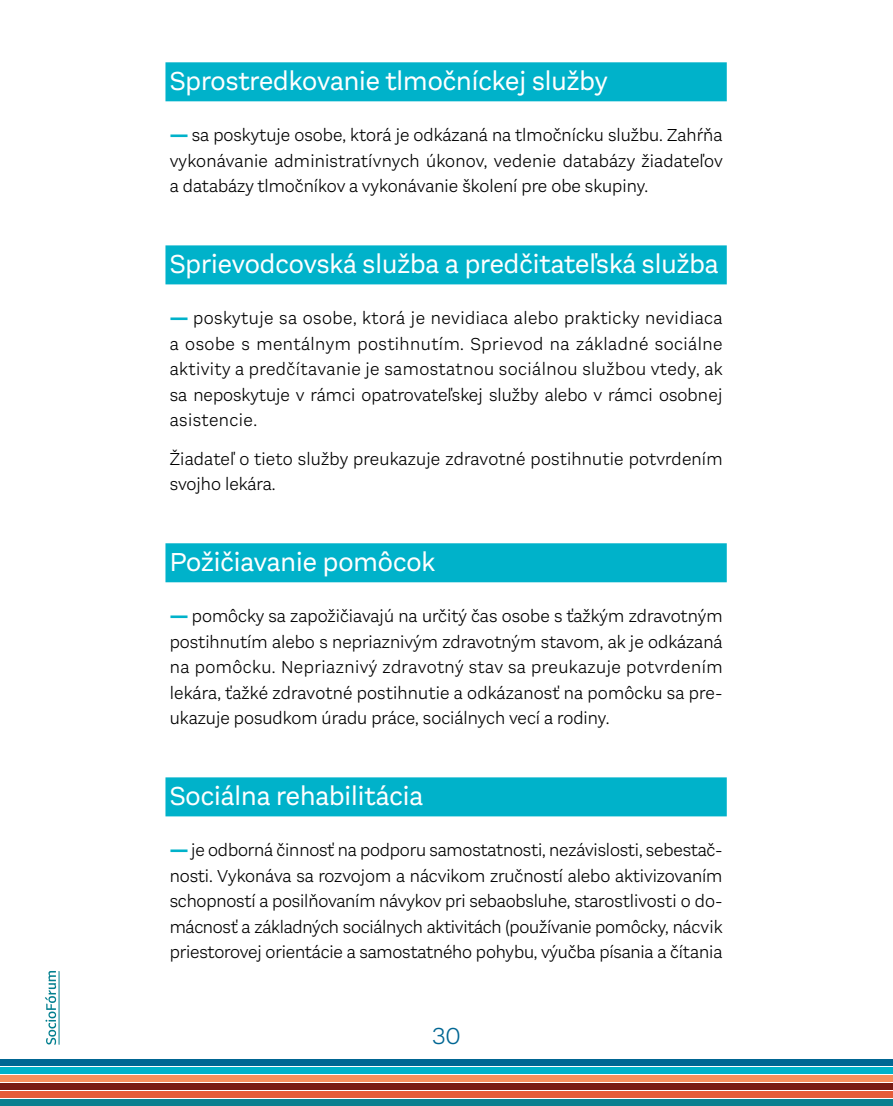
<style>
.page{position:relative;width:893px;height:1106px;background:#fff}
.page>*{position:absolute;margin:0;border:0;box-sizing:border-box;transform-origin:0 0}
.t1{font:27px "Aestetico";color:#fff}
.t2{font:300 24px "Aestetico";color:#006693}
.t3{font:300 18px/25.5px "Aestetico";color:#000;text-align:justify}
.s1{font-weight:900;color:#00b2ca}
</style>
<div class="page">
<svg style="left:45px;top:971px;width:11px;height:73px"></svg>
<hr style="left:59px;top:971px;width:1px;height:73px;background:#027f8f">
<div style="left:0;top:1059px;width:893px;height:6px;background:#006693"></div>
<div style="left:0;top:1067px;width:893px;height:6px;background:#00b2ca"></div>
<div style="left:0;top:1075px;width:893px;height:6px;background:#f6905d"></div>
<div style="left:0;top:1083px;width:893px;height:6px;background:#781b13"></div>
<div style="left:0;top:1091px;width:893px;height:6px;background:#e55c39"></div>
<div style="left:0;top:1099px;width:893px;height:6px;background:#0a7f8f"></div>
<div style="left:165px;top:62px;width:562px;height:39px;background:#00b2ca"></div>
<div style="left:165px;top:245px;width:562px;height:39px;background:#00b2ca"></div>
<div style="left:165px;top:543px;width:562px;height:39px;background:#00b2ca"></div>
<div style="left:165px;top:777px;width:562px;height:39px;background:#00b2ca"></div>
<h1 class="t1" style="left:170px;top:66px;width:440px">Sprostredkovanie tlmočníckej služby</h1>
<p class="t3" style="left:170px;top:122px;width:555px"><span class="s1">—</span> sa poskytuje osobe, ktorá je odkázaná na tlmočnícku službu. Zahŕňa vykonávanie administratívnych úkonov, vedenie databázy žiadateľov a databázy tlmočníkov a vykonávanie školení pre obe skupiny.</p>
<h1 class="t1" style="left:170px;top:249px;width:550px">Sprievodcovská služba a predčitateľská služba</h1>
<p class="t3" style="left:170px;top:305px;width:554px"><span class="s1">—</span> poskytuje sa osobe, ktorá je nevidiaca alebo prakticky nevidiaca a osobe s mentálnym postihnutím. Sprievod na základné sociálne aktivity a predčítavanie je samostatnou sociálnou službou vtedy, ak sa neposkytuje v rámci opatrovateľskej služby alebo v rámci osobnej asistencie.</p>
<p class="t3" style="left:170px;top:446px;width:554px">Žiadateľ o tieto služby preukazuje zdravotné postihnutie potvrdením svojho lekára.</p>
<h1 class="t1" style="left:170px;top:547px;width:267px">Požičiavanie pomôcok</h1>
<p class="t3" style="left:170px;top:603px;width:554px"><span class="s1">—</span> pomôcky sa zapožičiavajú na určitý čas osobe s ťažkým zdravotným postihnutím alebo s nepriaznivým zdravotným stavom, ak je odkázaná na pomôcku. Nepriaznivý zdravotný stav sa preukazuje potvrdením lekára, ťažké zdravotné postihnutie a odkázanosť na pomôcku sa pre&shy;ukazuje posudkom úradu práce, sociálnych vecí a rodiny.</p>
<h1 class="t1" style="left:170px;top:781px;width:255px">Sociálna rehabilitácia</h1>
<p class="t3" style="left:170px;top:837px;width:554px"><span class="s1">—</span> je odborná činnosť na podporu samostatnosti, nezávislosti, sebestač&shy;nosti. Vykonáva sa rozvojom a nácvikom zručností alebo aktivizovaním schopností a posilňovaním návykov pri sebaobsluhe, starostlivosti o do&shy;mácnosť a základných sociálnych aktivitách (používanie pomôcky, nácvik priestorovej orientácie a samostatného pohybu, výučba písania a čítania</p>
<h2 class="t2" style="left:432px;top:1022px;width:30px">30</h2>
</div>
